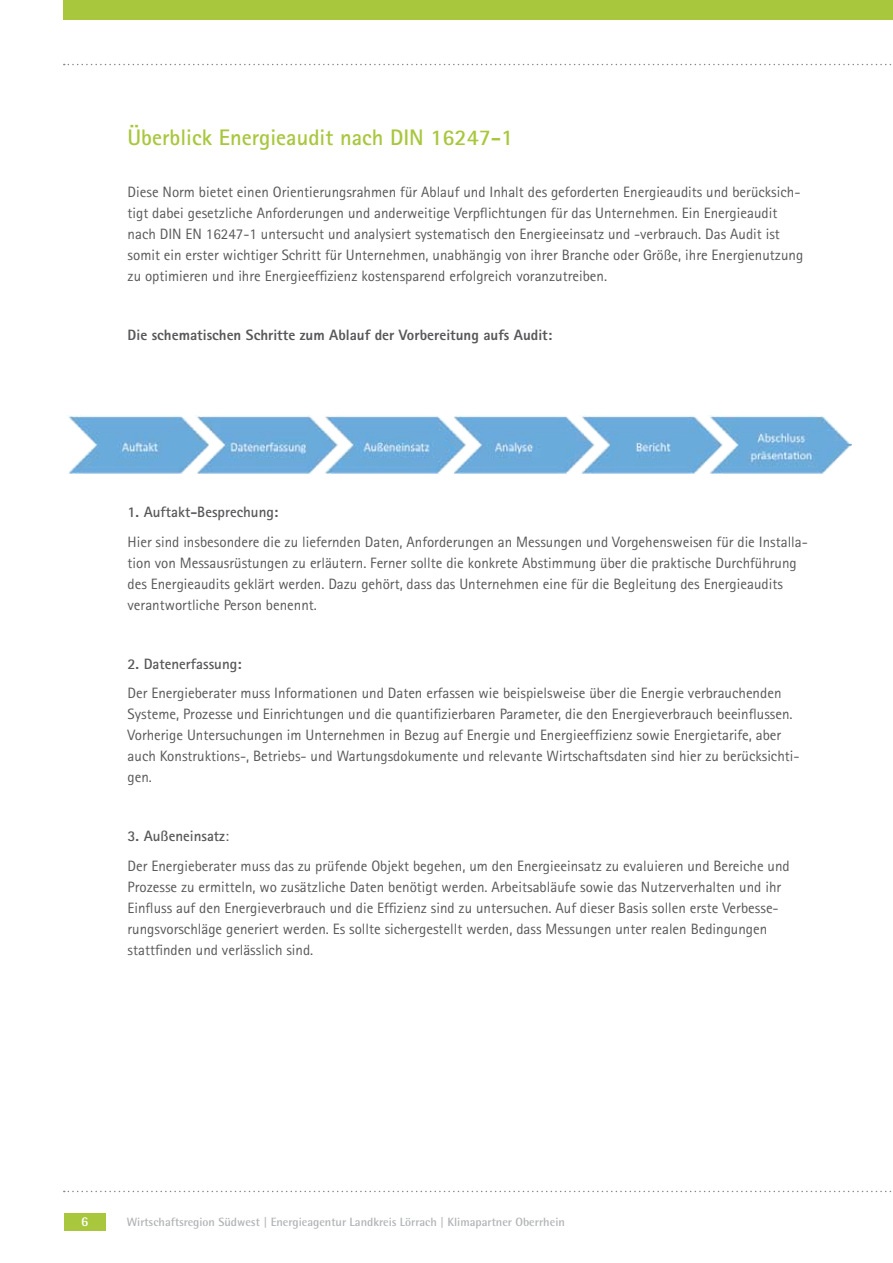
<style>
.page{position:relative;width:893px;height:1263px;background:#fff}
.page>*{position:absolute;margin:0;border:0;box-sizing:border-box;transform-origin:0 0}
.t1{font:700 22.5px "Rotis Sans Serif";color:#a8c73d}
.t2{font:15px/21px "Rotis Sans Serif";color:#58585a}
.t3{font:800 15px "Rotis Sans Serif";color:#58585a}
.t4{font:700 15px "Rotis Sans Serif";color:#58585a}
.t5{font:700 13.5px "Rotis Semi Sans";color:#fff}
.t6{font:700 12px "Rotis Semi Sans";color:#b1b3b4}
.s1{font-weight:700}
</style>
<div class="page">
<div style="left:64px;top:1213px;width:42px;height:18px;background:#a8c73d"></div>
<svg style="left:64px;top:1191px;width:828px;height:1px"></svg>
<svg style="left:64px;top:64px;width:828px;height:1px"></svg>
<div style="left:64px;top:0;width:829px;height:20px;background:#a8c73d"></div>
<img style="left:67px;top:415px;width:785px;height:59px">
<h1 class="t1" style="left:128px;top:124px;width:387px">Überblick Energieaudit nach DIN 16247-1</h1>
<p class="t2" style="left:128px;top:181px;width:677px">Diese Norm bietet einen Orientierungsrahmen für Ablauf und Inhalt des geforderten Energieaudits und berücksich&shy;tigt dabei gesetzliche Anforderungen und anderweitige Verpflichtungen für das Unternehmen. Ein Energieaudit nach DIN EN 16247-1 untersucht und analysiert systematisch den Energieeinsatz und -verbrauch. Das Audit ist somit ein erster wichtiger Schritt für Unternehmen, unabhängig von ihrer Branche oder Größe, ihre Energienutzung zu optimieren und ihre Energieeffizienz kostensparend erfolgreich voranzutreiben.</p>
<p class="t3" style="left:128px;top:325px;width:426px">Die schematischen Schritte zum Ablauf der Vorbereitung aufs Audit:</p>
<p class="t4" style="left:128px;top:503px;width:152px">1. Auftakt-Besprechung:</p>
<p class="t2" style="left:128px;top:531px;width:682px">Hier sind insbesondere die zu liefernden Daten, Anforderungen an Messungen und Vorgehensweisen für die Installa&shy;tion von Messausrüstungen zu erläutern. Ferner sollte die konkrete Abstimmung über die praktische Durchführung des Energieaudits geklärt werden. Dazu gehört, dass das Unternehmen eine für die Begleitung des Energieaudits verantwortliche Person benennt.</p>
<p class="t4" style="left:128px;top:654px;width:116px">2. Datenerfassung:</p>
<p class="t2" style="left:128px;top:682px;width:673px">Der Energieberater muss Informationen und Daten erfassen wie beispielsweise über die Energie verbrauchenden Systeme, Prozesse und Einrichtungen und die quantifizierbaren Parameter, die den Energieverbrauch beeinflussen.<br>Vorherige Untersuchungen im Unternehmen in Bezug auf Energie und Energieeffizienz sowie Energietarife, aber auch Konstruktions-, Betriebs- und Wartungsdokumente und relevante Wirtschaftsdaten sind hier zu berücksichti&shy;gen.</p>
<p class="t2" style="left:128px;top:821px;width:664px;line-height:29.5px"><span class="s1">3. Außeneinsatz</span>:<br>Der Energieberater muss das zu prüfende Objekt begehen, um den Energieeinsatz zu evaluieren und Bereiche und</p>
<p class="t2" style="left:128px;top:876px;width:655px">Prozesse zu ermitteln, wo zusätzliche Daten benötigt werden. Arbeitsabläufe sowie das Nutzerverhalten und ihr Einfluss auf den Energieverbrauch und die Effizienz sind zu untersuchen. Auf dieser Basis sollen erste Verbesse&shy;rungsvorschläge generiert werden. Es sollte sichergestellt werden, dass Messungen unter realen Bedingungen stattfinden und verlässlich sind.</p>
<p class="t5" style="left:81px;top:1213px;width:9px">6</p>
<p class="t6" style="left:127px;top:1214px;width:440px">Wirtschaftsregion Südwest | Energieagentur Landkreis Lörrach | Klimapartner Oberrhein</p>
</div>
